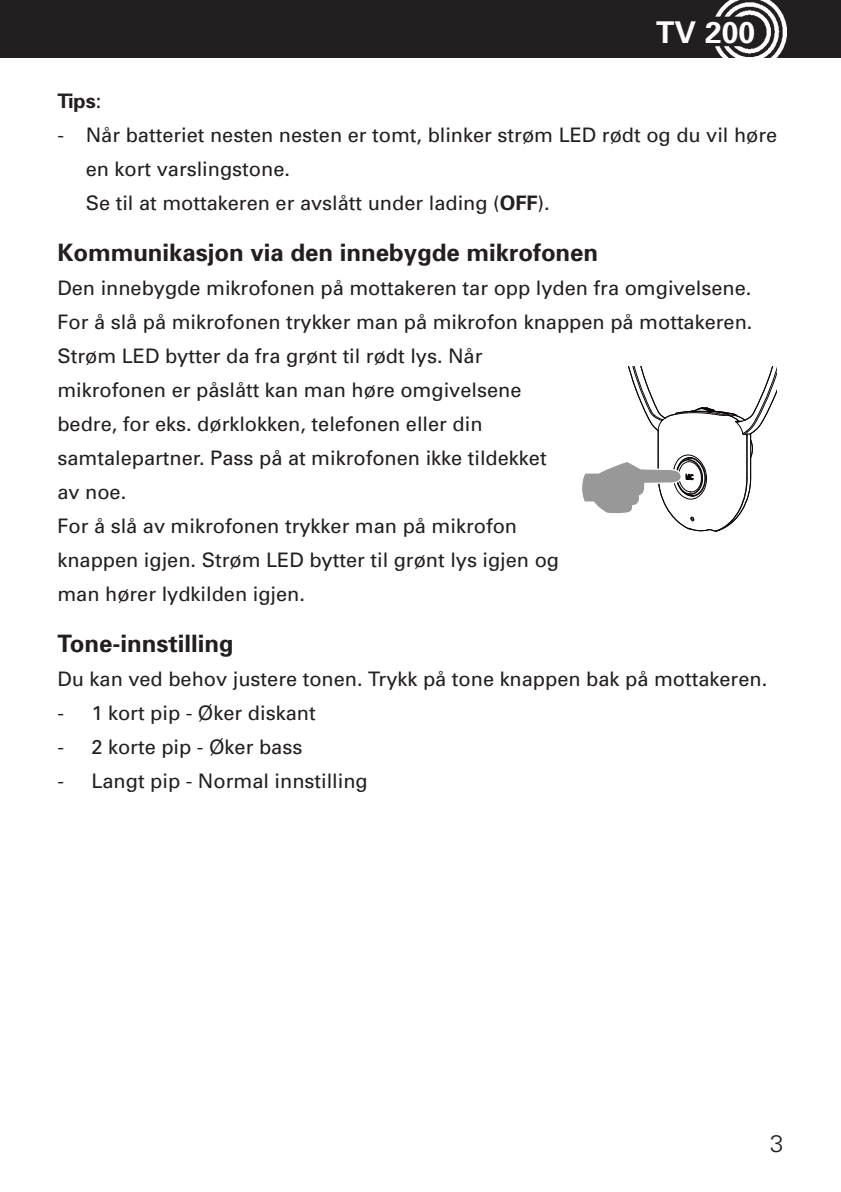
<style>
.page{position:relative;width:841px;height:1192px;background:#fff}
.page>*{position:absolute;margin:0;border:0;box-sizing:border-box;transform-origin:0 0}
.t1{font:700 30px "Univers";color:#fff}
.t2{font:700 24px "Univers";color:#231f20}
.t3{font:300 24px "Univers";color:#231f20}
.t4{font:20px/34px "Univers";color:#231f20}
.t5{font:700 20px "Univers";color:#231f20}
.s1{font-weight:400}
.s2{font-weight:700}
</style>
<div class="page">
<div style="left:4px;top:0;width:836px;height:57px;background:#231f20"></div>
<img style="left:715px;top:0;width:71px;height:57px">
<div style="left:0;top:0;width:57px;height:57px;background:#231f20"></div>
<svg style="left:582px;top:366px;width:194px;height:165px"></svg>
<h1 class="t1" style="left:656px;top:21px;width:101px">TV 200</h1>
<p class="t5" style="left:57px;top:94px;width:46px">Tips<span class="s1">:</span></p>
<p class="t4" style="left:86px;top:120px;width:693px;text-indent:-28px">- Når batteriet nesten nesten er tomt, blinker strøm LED rødt og du vil høre en kort varslingstone.<br>Se til at mottakeren er avslått under lading (<span class="s2">OFF</span>).</p>
<p class="t2" style="left:57px;top:244px;width:542px">Kommunikasjon via den innebygde mikrofonen</p>
<p class="t4" style="left:57px;top:273px;width:696px">Den innebygde mikrofonen på mottakeren tar opp lyden fra omgivelsene.<br>For å slå på mikrofonen trykker man på mikrofon knappen på mottakeren.<br>Strøm LED bytter da fra grønt til rødt lys. Når<br>mikrofonen er påslått kan man høre omgivelsene<br>bedre, for eks. dørklokken, telefonen eller din<br>samtalepartner. Pass på at mikrofonen ikke tildekket<br>av noe.<br>For å slå av mikrofonen trykker man på mikrofon<br>knappen igjen. Strøm LED bytter til grønt lys igjen og<br>man hører lydkilden igjen.</p>
<p class="t2" style="left:57px;top:635px;width:178px">Tone-innstilling</p>
<p class="t4" style="left:57px;top:664px;width:711px">Du kan ved behov justere tonen. Trykk på tone knappen bak på mottakeren.</p>
<p class="t4" style="left:57px;top:698px;width:260px">- 1 kort pip - Øker diskant</p>
<p class="t4" style="left:57px;top:732px;width:246px">- 2 korte pip - Øker bass</p>
<p class="t4" style="left:57px;top:766px;width:312px">- Langt pip - Normal innstilling</p>
<p class="t3" style="left:770px;top:1135px;width:15px">3</p>
</div>
